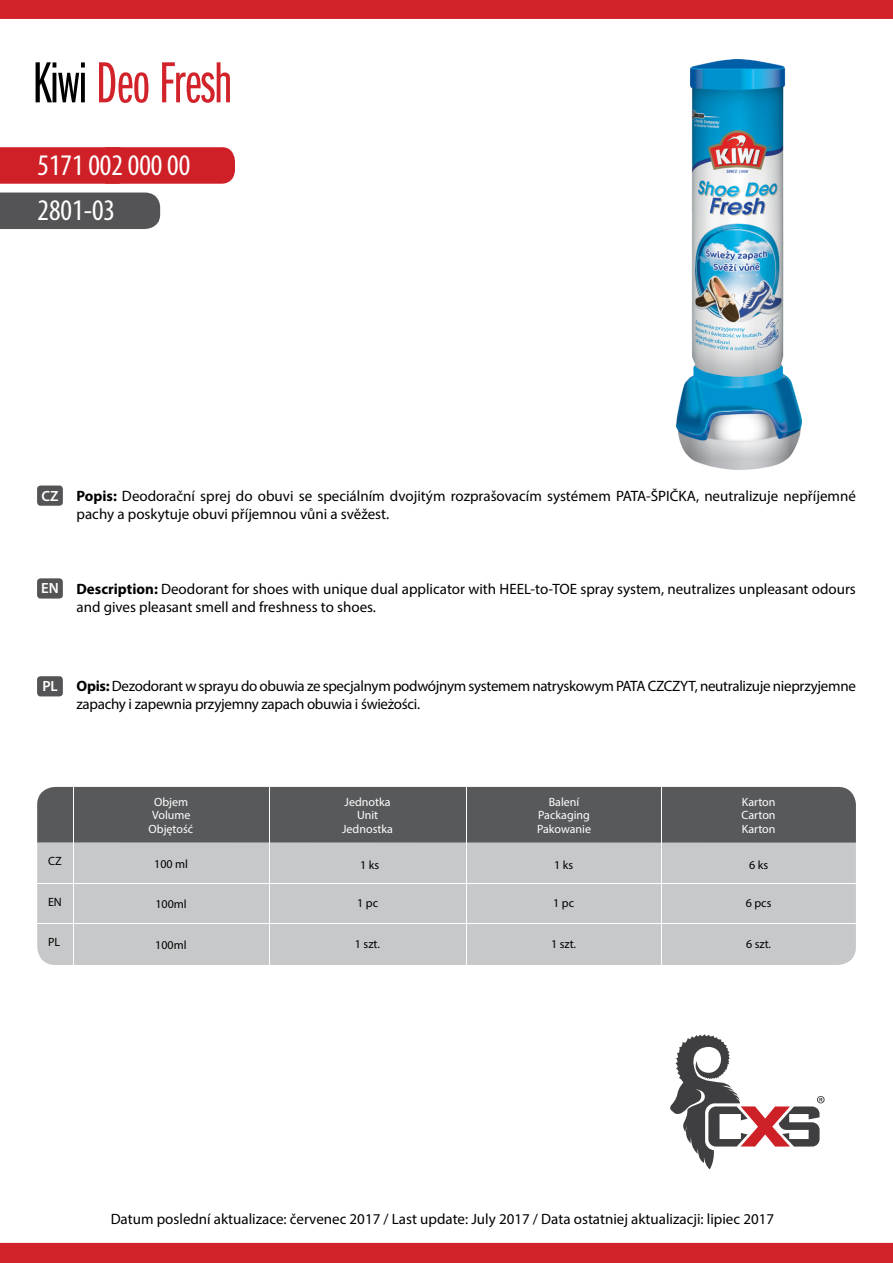
<style>
.page{position:relative;width:893px;height:1263px;background:#fff}
.page>*{position:absolute;margin:0;border:0;box-sizing:border-box;transform-origin:0 0}
.t1{font:60px "Franklin Got Itc DOT Boo Ext Com";letter-spacing:-.01em;color:#d2232a}
.t2{font:condensed 30px "Myriad Pro";color:#fff}
.t3{font:15px/18px "Myriad Pro";color:#000}
.t4{font:15px/18px "Myriad Pro";letter-spacing:-.02em;color:#000}
.t5{font:600 14.85px "Myriad Pro";color:#fff}
.t6{font:12px "Myriad Pro";color:#fff}
.t7{font:12px "Myriad Pro";color:#000}
.s1{color:#000}
.s2{font-weight:700}
</style>
<div class="page">
<div style="left:0;top:147px;width:235px;height:37px;background:#cf2027"></div>
<img style="left:677px;top:60px;width:124px;height:409px">
<div style="left:0;top:193px;width:160px;height:36px;background:#545456"></div>
<svg style="left:670px;top:1034px;width:155px;height:135px"></svg>
<div style="left:37px;top:485px;width:26px;height:21px;background:#545456;border-radius:3px"></div>
<div style="left:37px;top:578px;width:26px;height:21px;background:#545456;border-radius:3px"></div>
<div style="left:37px;top:676px;width:26px;height:20px;background:#545456;border-radius:3px"></div>
<div style="left:0;top:0;width:893px;height:19px;background:#d2232a"></div>
<div style="left:0;top:1243px;width:893px;height:20px;background:#d2232a"></div>
<div style="left:37px;top:787px;width:819px;height:178px;background:#c7c8ca;border-radius:18px"></div>
<div style="left:37px;top:787px;width:819px;height:55px;background:#58595b"></div>
<hr style="left:37px;top:923px;width:819px;height:1px;background:#fff">
<hr style="left:37px;top:883px;width:819px;height:1px;background:#fff">
<hr style="left:73px;top:787px;width:1px;height:178px;background:#fff">
<hr style="left:661px;top:787px;width:1px;height:178px;background:#fff">
<hr style="left:466px;top:787px;width:1px;height:178px;background:#fff">
<hr style="left:269px;top:787px;width:1px;height:178px;background:#fff">
<h1 class="t1" style="left:33px;top:51px;width:201px"><span class="s1">Kiwi</span> Deo Fresh</h1>
<h2 class="t2" style="left:38px;top:147px;width:154px">5171 002 000 00</h2>
<h2 class="t2" style="left:38px;top:192px;width:79px">2801-03</h2>
<p class="t5" style="left:42px;top:486px;width:19px">CZ</p>
<p class="t3" style="left:77px;top:486px;width:781px"><span class="s2">Popis:</span> Deodorační sprej do obuvi se speciálním dvojitým rozprašovacím systémem PATA-ŠPIČKA, neutralizuje nepříjemné pachy a poskytuje obuvi příjemnou vůni a svěžest.</p>
<p class="t5" style="left:41px;top:579px;width:19px">EN</p>
<p class="t3" style="left:77px;top:579px;width:781px"><span class="s2">Description:</span> Deodorant for shoes with unique dual applicator with HEEL-to-TOE spray system, neutralizes unpleasant odours and gives pleasant smell and freshness to shoes.</p>
<p class="t5" style="left:42px;top:677px;width:17px">PL</p>
<p class="t4" style="left:77px;top:677px;width:781px"><span class="s2">Opis:</span> Dezodorant w sprayu do obuwia ze specjalnym podwójnym systemem natryskowym PATA CZCZYT, neutralizuje nieprzyjemne zapachy i zapewnia przyjemny zapach obuwia i świeżości.</p>
<p class="t6" style="left:154px;top:794px;width:36px">Objem</p>
<p class="t6" style="left:149px;top:821px;width:46px">Objętość</p>
<p class="t6" style="left:152px;top:808px;width:40px">Volume</p>
<p class="t6" style="left:345px;top:794px;width:48px">Jednotka</p>
<p class="t6" style="left:342px;top:821px;width:52px">Jednostka</p>
<p class="t6" style="left:357px;top:808px;width:23px">Unit</p>
<p class="t6" style="left:549px;top:794px;width:32px">Balení</p>
<p class="t6" style="left:537px;top:821px;width:56px">Pakowanie</p>
<p class="t6" style="left:538px;top:808px;width:53px">Packaging</p>
<p class="t6" style="left:742px;top:794px;width:35px">Karton</p>
<p class="t6" style="left:742px;top:821px;width:35px">Karton</p>
<p class="t6" style="left:742px;top:808px;width:36px">Carton</p>
<p class="t7" style="left:48px;top:854px;width:15px">CZ</p>
<p class="t7" style="left:154px;top:856px;width:35px">100 ml</p>
<p class="t7" style="left:749px;top:858px;width:21px">6 ks</p>
<p class="t7" style="left:360px;top:858px;width:21px">1 ks</p>
<p class="t7" style="left:554px;top:858px;width:21px">1 ks</p>
<p class="t7" style="left:48px;top:894px;width:15px">EN</p>
<p class="t7" style="left:155px;top:896px;width:33px">100ml</p>
<p class="t7" style="left:357px;top:896px;width:22px">1 pc</p>
<p class="t7" style="left:553px;top:896px;width:22px">1 pc</p>
<p class="t7" style="left:746px;top:896px;width:27px">6 pcs</p>
<p class="t7" style="left:48px;top:935px;width:14px">PL</p>
<p class="t7" style="left:155px;top:937px;width:33px">100ml</p>
<p class="t7" style="left:355px;top:937px;width:27px">1 szt.</p>
<p class="t7" style="left:551px;top:937px;width:27px">1 szt.</p>
<p class="t7" style="left:746px;top:937px;width:27px">6 szt.</p>
<p class="t3" style="left:111px;top:1209px;width:665px">Datum poslední aktualizace: červenec 2017 / Last update: July 2017 / Data ostatniej aktualizacji: lipiec 2017</p>
</div>
